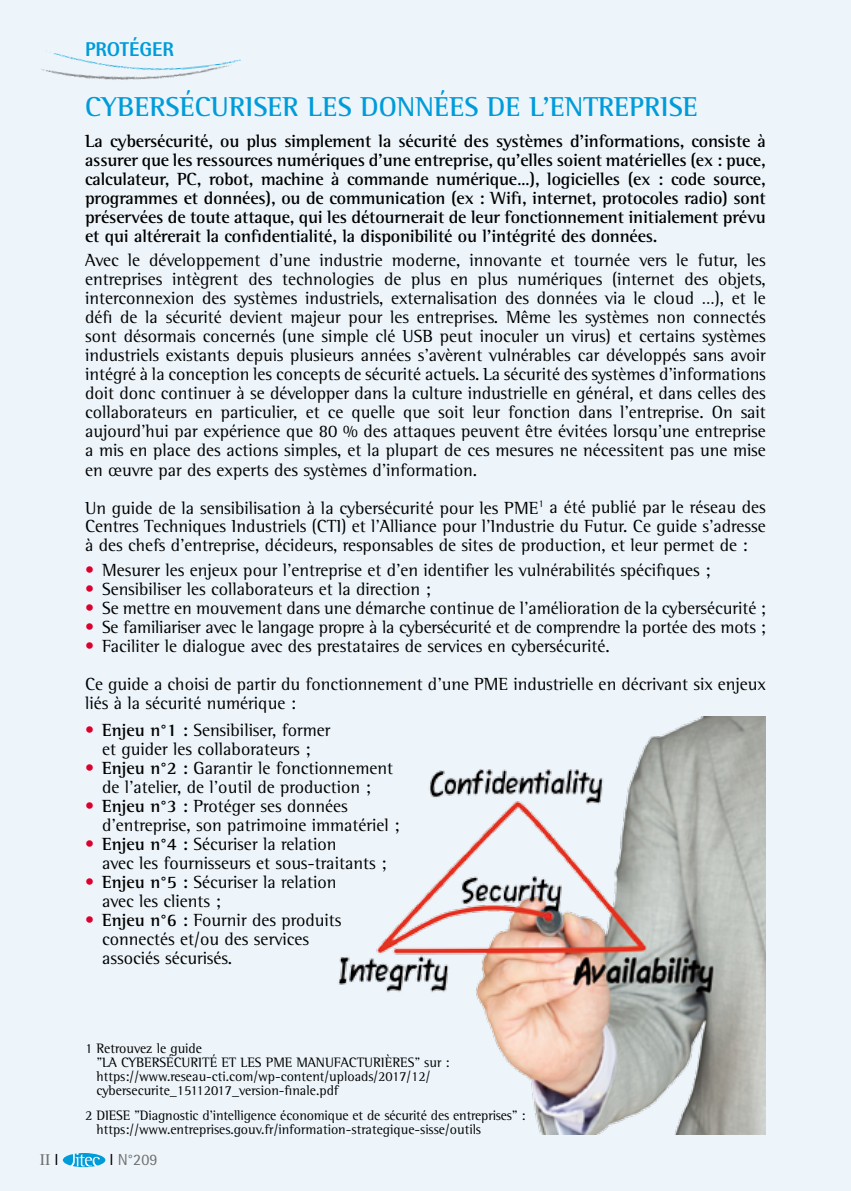
<style>
.page{position:relative;width:851px;height:1191px;background:#fff}
.page>*{position:absolute;margin:0;border:0;box-sizing:border-box;transform-origin:0 0}
.t1{font:700 28px "Rotis Semi Serif";color:#009cd9}
.t2{font:800 20px "Rotis Semi Sans";color:#009cd9}
.t3{font:18px/19px "Rotis Semi Serif";color:#000}
.t4{font:700 18px/19px "Rotis Semi Serif";letter-spacing:-.01em;color:#000;text-align:justify}
.t5{font:16px "Rotis Semi Sans";color:#707172}
.t6{font:16px "Times";color:#707172}
.t7{font:14px/14px "Rotis Semi Serif";color:#000}
.s1{color:#dc002e}
.s2{font-weight:700}
.s3{font-family:"Rotis Semi Sans";color:#000}
.s4{color:#000}
</style>
<div class="page">
<div style="left:0;top:0;width:850px;height:1191px;background:#edf5fb"></div>
<svg style="left:63px;top:1153px;width:42px;height:14px"></svg>
<hr style="left:850px;top:0;width:1px;height:1191px;background:#edf5fb">
<img style="left:46px;top:50px;width:195px;height:13px">
<img style="left:41px;top:63px;width:191px;height:17px">
<img style="left:337px;top:717px;width:428px;height:417px">
<hr style="left:850px;top:631px;width:1px;height:503px;background:#dcdddc">
<p class="t2" style="left:85px;top:36px;width:12px">PROTÉGER</p>
<h1 class="t1" style="left:85px;top:90px;width:614px">Cybersécuriser les données de l’entreprise</h1>
<p class="t4" style="left:85px;top:131px;width:682px">La cybersécurité, ou plus simplement la sécurité des systèmes d’informations, consiste à assurer que les ressources numériques d’une entreprise, qu’elles soient matérielles (ex : puce, calculateur, PC, robot, machine à commande numérique…), logicielles (ex : code source, programmes et données), ou de communication (ex : Wifi, internet, protocoles radio) sont préservées de toute attaque, qui les détournerait de leur fonctionnement initialement prévu et qui altérerait la confidentialité, la disponibilité ou l’intégrité des données.</p>
<p class="t3" style="left:85px;top:251px;width:682px;text-align:justify">Avec le développement d’une industrie moderne, innovante et tournée vers le futur, les entreprises intègrent des technologies de plus en plus numériques (internet des objets, interconnexion des systèmes industriels, externalisation des données via le cloud …), et le défi de la sécurité devient majeur pour les entreprises. Même les systèmes non connectés sont désormais concernés (une simple clé USB peut inoculer un virus) et certains systèmes industriels existants depuis plusieurs années s’avèrent vulnérables car développés sans avoir intégré à la conception les concepts de sécurité actuels. La sécurité des systèmes d’informations doit donc continuer à se développer dans la culture industrielle en général, et dans celles des collaborateurs en particulier, et ce quelle que soit leur fonction dans l’entreprise. On sait aujourd’hui par expérience que 80 % des attaques peuvent être évitées lorsqu’une entreprise a mis en place des actions simples, et la plupart de ces mesures ne nécessitent pas une mise en œuvre par des experts des systèmes d’information.</p>
<p class="t3" style="left:85px;top:498px;width:682px;text-align:justify">Un guide de la sensibilisation à la cybersécurité pour les PME<sup>1</sup> a été publié par le réseau des Centres Techniques Industriels (CTI) et l’Alliance pour l’Industrie du Futur. Ce guide s’adresse à des chefs d’entreprise, décideurs, responsables de sites de production, et leur permet de :</p>
<p class="t3" style="left:85px;top:560px;width:627px"><span class="s1">•</span> Mesurer les enjeux pour l’entreprise et d’en identifier les vulnérabilités spécifiques ;</p>
<p class="t3" style="left:85px;top:579px;width:347px"><span class="s1">•</span> Sensibiliser les collaborateurs et la direction ;</p>
<p class="t3" style="left:85px;top:598px;width:682px"><span class="s1">•</span> Se mettre en mouvement dans une démarche continue de l’amélioration de la cybersécurité ;</p>
<p class="t3" style="left:85px;top:617px;width:682px"><span class="s1">•</span> Se familiariser avec le langage propre à la cybersécurité et de comprendre la portée des mots ;</p>
<p class="t3" style="left:85px;top:627px;width:682px;line-height:38px"><span class="s1">•</span> Faciliter le dialogue avec des prestataires de services en cybersécurité.<br>Ce guide a choisi de partir du fonctionnement d’une PME industrielle en décrivant six enjeux</p>
<p class="t3" style="left:85px;top:693px;width:212px">liés à la sécurité numérique :</p>
<p class="t3" style="left:85px;top:720px;width:247px;text-align:center"><span class="s1">•</span> <span class="s2">Enjeu n°1 :</span> Sensibiliser, former et guider les collaborateurs ;</p>
<p class="t3" style="left:85px;top:758px;width:309px;text-align:center"><span class="s1">•</span> <span class="s2">Enjeu n°2 :</span> Garantir le fonctionnement de l’atelier, de l’outil de production ;</p>
<p class="t3" style="left:102px;top:796px;width:299px;text-indent:-17px"><span class="s1">•</span> <span class="s2">Enjeu n°3 :</span> Protéger ses données d’entreprise, son patrimoine immatériel ;</p>
<p class="t3" style="left:102px;top:834px;width:286px;text-indent:-17px"><span class="s1">•</span> <span class="s2">Enjeu n°4 :</span> Sécuriser la relation<br>avec les fournisseurs et sous-traitants ;</p>
<p class="t3" style="left:102px;top:872px;width:236px;text-indent:-17px"><span class="s1">•</span> <span class="s2">Enjeu n°5 :</span> Sécuriser la relation avec les clients ;</p>
<p class="t3" style="left:102px;top:910px;width:241px;text-indent:-17px"><span class="s1">•</span> <span class="s2">Enjeu n°6 :</span> Fournir des produits connectés et/ou des services associés sécurisés.</p>
<p class="t7" style="left:96px;top:1041px;width:355px;text-indent:-11px">1 Retrouvez le guide<br>"LA CYBERSÉCURITÉ ET LES PME MANUFACTURIÈRES" sur : https://www.reseau-cti.com/wp-content/uploads/2017/12/ cybersecurite_15112017_version-finale.pdf</p>
<p class="t7" style="left:96px;top:1108px;width:430px;text-indent:-11px">2 DIESE "Diagnostic d’intelligence économique et de sécurité des entreprises" : https://www.entreprises.gouv.fr/information-strategique-sisse/outils</p>
<p class="t6" style="left:40px;top:1145px;width:20px">II <span class="s3">I</span></p>
<p class="t5" style="left:109px;top:1150px;width:49px"><span class="s4">I</span> N°209</p>
</div>
